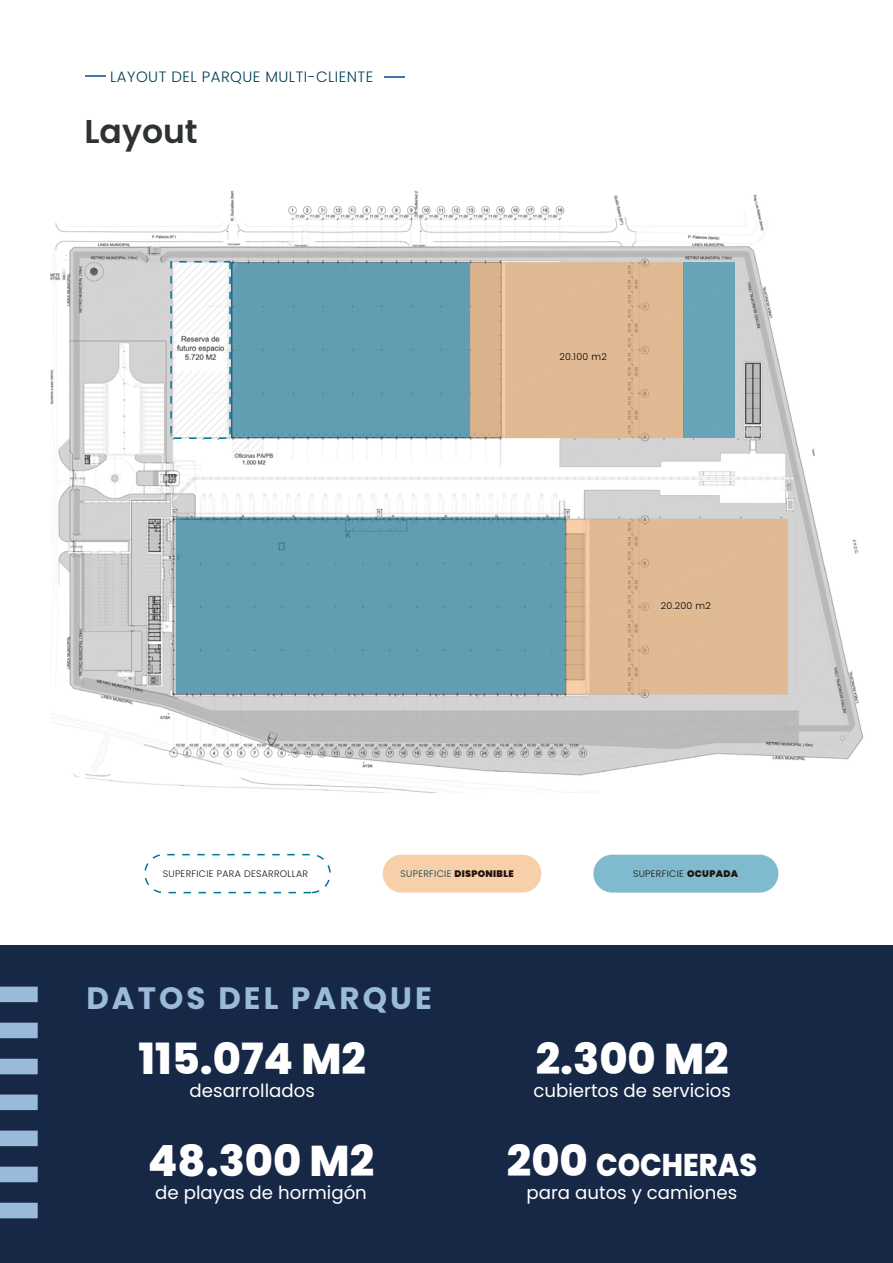
<style>
.page{position:relative;width:893px;height:1263px;background:#fff}
.page>*{position:absolute;margin:0;border:0;box-sizing:border-box;transform-origin:0 0}
.t1{font:800 43.05px "Poppins";color:#fff}
.t2{font:600 33px "Poppins";color:#2e3233}
.t3{font:800 31.35px "Poppins";color:#fff;scale:.91 1}
.t4{font:700 30.9px "Poppins";letter-spacing:.1em;color:#9abada}
.t5{font:18.15px "Poppins";color:#fff}
.t6{font:300 15px "Poppins";letter-spacing:.03em;color:#004055}
.t7{font:300 9.45px "Poppins";letter-spacing:.03em;color:#1f140f}
.t8{font:300 9.45px "Poppins";letter-spacing:.03em;color:#004055}
.t9{font:300 9.45px "Poppins";letter-spacing:.03em;color:#000}
.s1{font-weight:900;color:#1f140f}
.s2{font-weight:900}
.s3{font-size:43.05px}
</style>
<div class="page">
<hr style="left:85px;top:75px;width:20px;height:2px;background:#4672b0">
<svg style="left:384px;top:77px;width:21px;height:1px"></svg>
<img style="left:50px;top:191px;width:814px;height:602px">
<div style="left:176px;top:518px;width:389px;height:176px;background:#629db1"></div>
<div style="left:565px;top:519px;width:223px;height:175px;background:#e1b993"></div>
<div style="left:170px;top:261px;width:61px;height:178px;border:2px dashed #00759d"></div>
<svg style="left:232px;top:262px;width:452px;height:176px;background:#9ca8a1"></svg>
<div style="left:684px;top:262px;width:51px;height:176px;background:#69a4b8"></div>
<div style="left:593px;top:855px;width:185px;height:37px;background:#80bace;border-radius:19px"></div>
<div style="left:144px;top:854px;width:187px;height:39px;border:2px dashed #00759d;border-radius:19px"></div>
<div style="left:383px;top:855px;width:158px;height:37px;background:#f7cfa9;border-radius:19px"></div>
<div style="left:0;top:945px;width:892px;height:318px;background:#162846"></div>
<div style="left:0;top:1203px;width:38px;height:15px;background:#9abada"></div>
<div style="left:0;top:1167px;width:38px;height:15px;background:#9abada"></div>
<div style="left:0;top:1130px;width:38px;height:16px;background:#9abada"></div>
<div style="left:0;top:1094px;width:38px;height:16px;background:#9abada"></div>
<div style="left:0;top:986px;width:38px;height:16px;background:#9abada"></div>
<div style="left:0;top:1023px;width:38px;height:15px;background:#9abada"></div>
<div style="left:0;top:1059px;width:38px;height:15px;background:#9abada"></div>
<p class="t6" style="left:110px;top:68px;width:265px">LAYOUT DEL PARQUE MULTI-CLIENTE</p>
<h2 class="t2" style="left:85px;top:113px;width:115px">Layout</h2>
<p class="t9" style="left:559px;top:351px;width:49px">20.100 m2</p>
<p class="t9" style="left:661px;top:600px;width:51px">20.200 m2</p>
<p class="t7" style="left:163px;top:868px;width:147px">SUPERFICIE PARA DESARROLLAR</p>
<p class="t8" style="left:401px;top:868px;width:115px">SUPERFICIE <span class="s1">DISPONIBLE</span></p>
<p class="t7" style="left:633px;top:868px;width:106px">SUPERFICIE <span class="s2">OCUPADA</span></p>
<h3 class="t4" style="left:86px;top:980px;width:347px">DATOS DEL PARQUE</h3>
<h1 class="t1" style="left:138px;top:1034px;width:229px">115.074 M2</h1>
<p class="t5" style="left:190px;top:1080px;width:127px">desarrollados</p>
<h1 class="t1" style="left:148px;top:1136px;width:228px">48.300 M2</h1>
<p class="t5" style="left:155px;top:1182px;width:213px">de playas de hormigón</p>
<h1 class="t1" style="left:536px;top:1034px;width:194px">2.300 M2</h1>
<p class="t5" style="left:533px;top:1080px;width:199px">cubiertos de servicios</p>
<h3 class="t3" style="left:507px;top:1147px;width:276px"><span class="s3">200</span> COCHERAS</h3>
<p class="t5" style="left:527px;top:1182px;width:212px">para autos y camiones</p>
</div>
